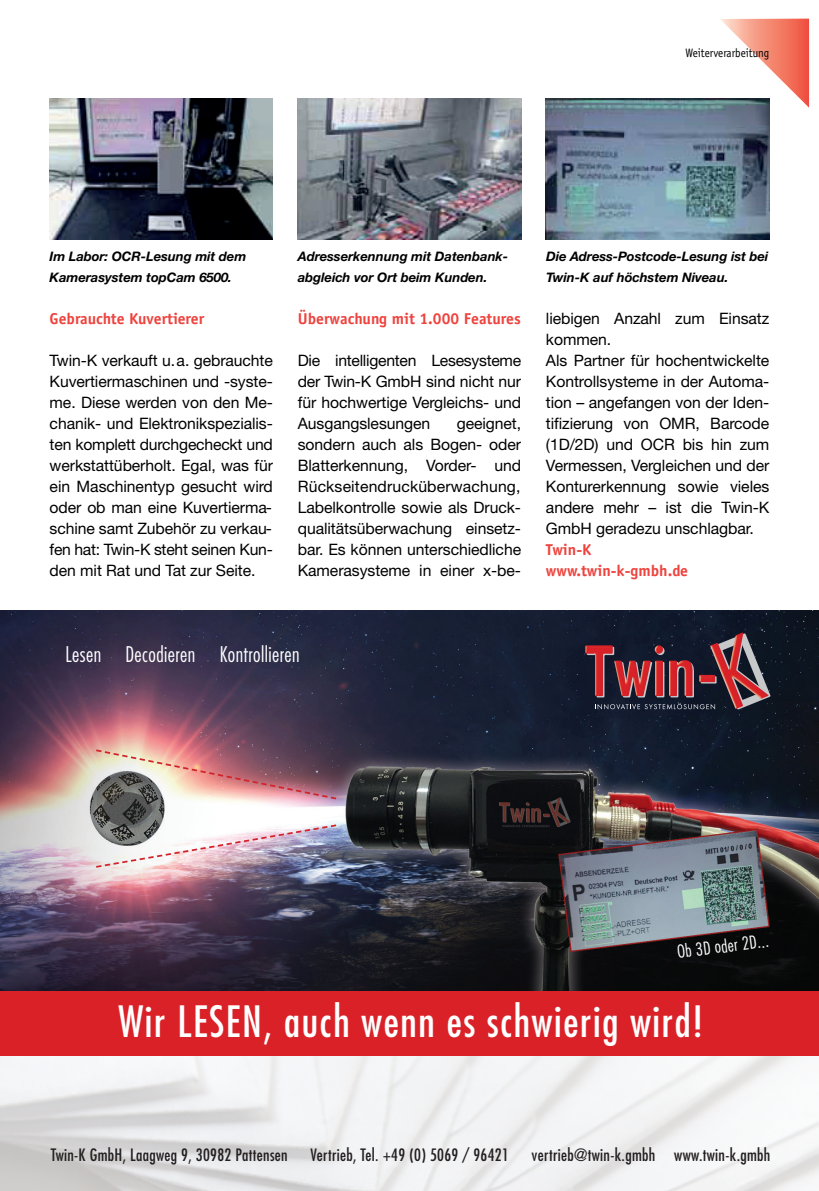
<style>
.page{position:relative;width:819px;height:1191px;background:#fff}
.page>*{position:absolute;margin:0;border:0;box-sizing:border-box;transform-origin:0 0}
.t1{font:condensed 42px "Futura Std";letter-spacing:.04em;color:#fff}
.t2{font:300 condensed 21px "Futura Std";letter-spacing:.02em;color:#fff}
.t3{font:300 condensed 17.5px "Futura Std";color:#fff}
.t4{font:condensed 16.62px "Futura Std";letter-spacing:.02em;color:#231f20}
.t5{font:15.75px/21px "Helvetica Neue LT Std";letter-spacing:-.005em;color:#000;text-align:justify}
.t6{font:700 15.75px/21px "Officina Sans";color:#ee433e}
.t7{font:italic 700 13.12px/21px "Helvetica Neue LT Std";letter-spacing:-.005em;color:#000}
.t8{font:12.25px "Officina Sans";color:#000;scale:.9 1}
</style>
<div class="page">
<img style="left:50px;top:98px;width:223px;height:142px">
<img style="left:298px;top:98px;width:223px;height:142px">
<img style="left:546px;top:98px;width:223px;height:142px">
<svg style="left:719px;top:19px;width:90px;height:89px"></svg>
<img style="left:0;top:610px;width:819px;height:381px">
<svg style="left:587px;top:633px;width:183px;height:76px;background:#1e2637"></svg>
<img style="left:585px;top:645px;width:125px;height:51px">
<img style="left:710px;top:632px;width:58px;height:77px">
<div style="left:0;top:991px;width:819px;height:65px;background:#da2128"></div>
<img style="left:94px;top:748px;width:244px;height:52px">
<img style="left:94px;top:823px;width:244px;height:46px">
<p class="t8" style="left:685px;top:46px;width:95px">Weiterverarbeitung</p>
<p class="t7" style="left:50px;top:245px;width:198px">Im Labor: OCR-Lesung mit dem<br>Kamerasystem topCam 6500.</p>
<p class="t7" style="left:298px;top:245px;width:212px">Adresserkennung mit Datenbank&shy;abgleich vor Ort beim Kunden.</p>
<p class="t7" style="left:546px;top:245px;width:224px">Die Adress-Postcode-Lesung ist bei<br>Twin-K auf höchstem Niveau.</p>
<p class="t6" style="left:50px;top:308px;width:156px">Gebrauchte Kuvertierer</p>
<p class="t5" style="left:50px;top:349px;width:225px">Twin-K verkauft u.a. gebrauchte Kuvertiermaschinen und -syste - me. Diese werden von den Me&shy;chanik- und Elektronikspezialis&shy;ten komplett durchgecheckt und werkstattüberholt. Egal, was für ein Maschinentyp gesucht wird oder ob man eine Kuvertierma&shy;schine samt Zubehör zu verkau&shy;fen hat: Twin-K steht seinen Kun&shy;den mit Rat und Tat zur Seite.</p>
<p class="t6" style="left:298px;top:308px;width:224px">Überwachung mit 1.000 Features</p>
<p class="t5" style="left:298px;top:349px;width:225px">Die intelligenten Lesesysteme der Twin-K GmbH sind nicht nur für hochwertige Vergleichs- und Ausgangslesungen</p>
<p class="t5" style="left:298px;top:412px;width:225px;text-indent:159px">geeignet, sondern auch als Bogen- oder Blatterkennung, Vorder- und Rückseitendrucküberwachung, Labelkontrolle sowie als Druck&shy;qualitätsüberwachung einsetz&shy;bar. Es können unterschiedliche Kamerasysteme in einer x-be-</p>
<p class="t5" style="left:546px;top:307px;width:225px;text-align:left">liebigen Anzahl zum Einsatz kommen.<br>Als Partner für hochentwickelte<br>Kontrollsysteme in der Automa&shy;tion – angefangen von der Iden&shy;tifizierung von OMR, Barcode (1D/2D) und OCR bis hin zum<br>Vermessen, Vergleichen und der<br>Konturerkennung sowie vieles andere mehr – ist die Twin-K<br>GmbH geradezu unschlagbar.</p>
<p class="t6" style="left:546px;top:539px;width:144px">Twin-K www.twin-k-gmbh.de</p>
<h2 class="t2" style="left:66px;top:642px;width:235px">Lesen Decodieren Kontrollieren</h2>
<p class="t3" style="left:676px;top:941px;width:93px;rotate:-7deg">Ob 3D oder 2D...</p>
<h1 class="t1" style="left:118px;top:996px;width:586px">Wir LESEN, auch wenn es schwierig wird!</h1>
<p class="t4" style="left:51px;top:1144px;width:238px">Twin-K GmbH, Laagweg 9, 30982 Pattensen</p>
<p class="t4" style="left:310px;top:1144px;width:200px">Vertrieb, Tel. +49 (0) 5069 / 96421</p>
<p class="t4" style="left:531px;top:1144px;width:240px">vertrieb@twin-k.gmbh www.twin-k.gmbh</p>
</div>
